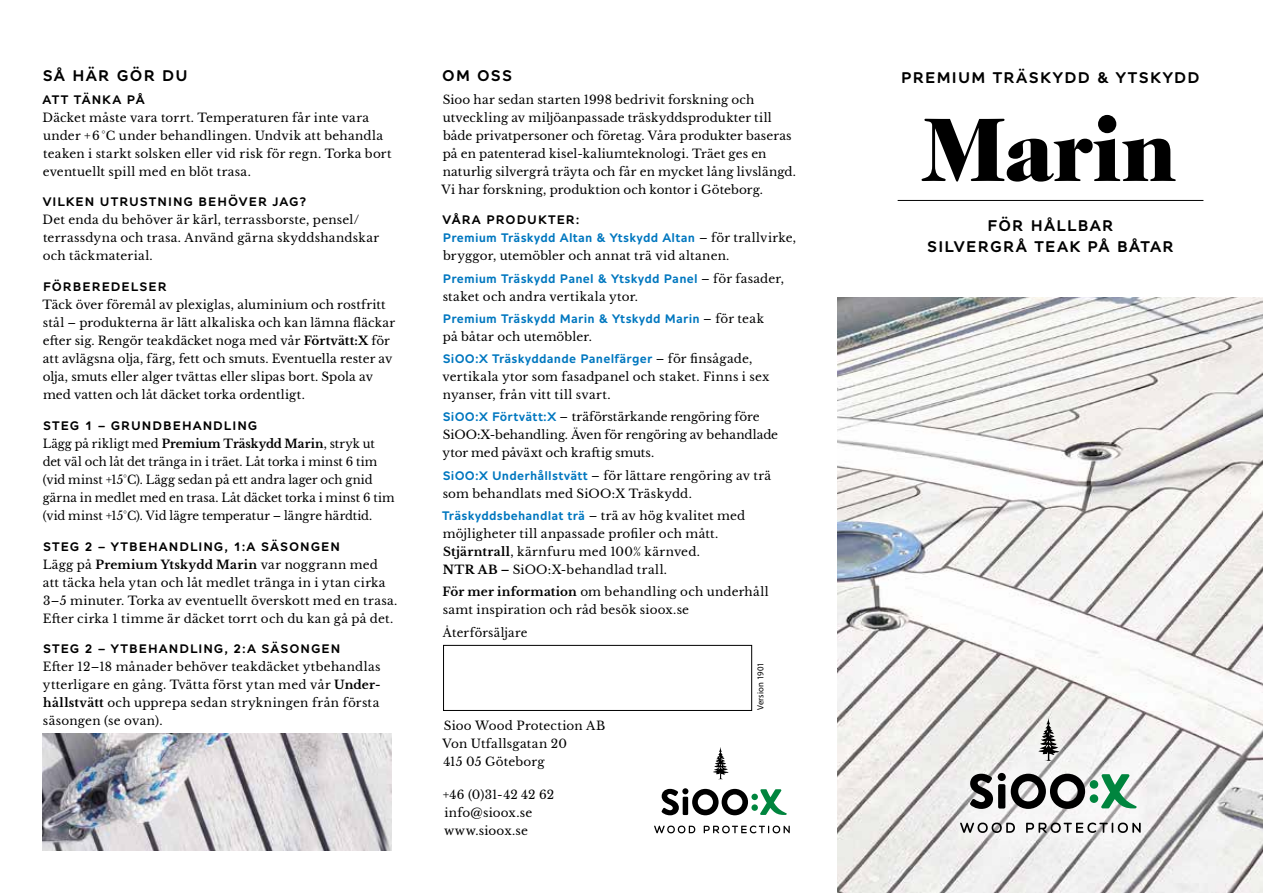
<style>
.page{position:relative;width:1263px;height:893px;background:#fff}
.page>*{position:absolute;margin:0;border:0;box-sizing:border-box;transform-origin:0 0}
.t1{font:900 91.35px "Caslon 224 Std";letter-spacing:-.01em;color:#000}
.t2{font:600 15px/21px "Alleyn";letter-spacing:.085em;color:#000;text-align:center}
.t3{font:12px/18px "Libre Baskerville";letter-spacing:.015em;color:#000}
.t4{font:600 12px/18px "Alleyn";letter-spacing:.015em;color:#0077bf}
.t5{font:600 12px "Alleyn";letter-spacing:.085em;color:#000}
.t6{font:12px/18px "Libre Baskerville";letter-spacing:-.005em;color:#000}
.t7{font:9px "Myriad Pro";letter-spacing:.02em;color:#000}
.s1{font-weight:700}
.s2{color:#000}
.s3{font-family:"Libre Baskerville";font-weight:400;color:#000}
.s4{font-family:"Alleyn";font-weight:600;color:#0077bf}
</style>
<div class="page">
<img style="left:838px;top:298px;width:425px;height:595px">
<div style="left:937px;top:696px;width:227px;height:161px;background:#fff;opacity:.5"></div>
<svg style="left:1038px;top:718px;width:21px;height:43px"></svg>
<svg style="left:960px;top:823px;width:55px;height:10px"></svg>
<svg style="left:1026px;top:822px;width:115px;height:11px"></svg>
<svg style="left:970px;top:773px;width:167px;height:36px"></svg>
<img style="left:43px;top:734px;width:348px;height:116px">
<hr style="left:898px;top:200px;width:305px;height:1px;background:#000">
<svg style="left:713px;top:747px;width:16px;height:32px"></svg>
<svg style="left:654px;top:826px;width:41px;height:7px"></svg>
<svg style="left:704px;top:825px;width:86px;height:8px"></svg>
<svg style="left:661px;top:788px;width:126px;height:27px"></svg>
<div style="left:443px;top:645px;width:309px;height:66px;border:1px solid #000"></div>
<p class="t2" style="left:43px;top:65px;width:146px">SÅ HÄR GÖR DU</p>
<p class="t2" style="left:901px;top:67px;width:300px">PREMIUM TRÄSKYDD &amp; YTSKYDD</p>
<p class="t5" style="left:43px;top:92px;width:104px">ATT TÄNKA PÅ</p>
<p class="t3" style="left:43px;top:108px;width:351px">Däcket måste vara torrt. Temperaturen får inte vara under +6°C under behandlingen. Undvik att behandla teaken i starkt solsken eller vid risk för regn. Torka bort eventuellt spill med en blöt trasa.</p>
<p class="t5" style="left:43px;top:195px;width:265px">VILKEN UTRUSTNING BEHÖVER JAG?</p>
<p class="t3" style="left:43px;top:211px;width:338px">Det enda du behöver är kärl, terrassborste, pensel/ terrassdyna och trasa. Använd gärna skyddshandskar och täckmaterial.</p>
<p class="t5" style="left:43px;top:279px;width:125px">FÖRBEREDELSER</p>
<p class="t3" style="left:42px;top:296px;width:354px">Täck över föremål av plexiglas, aluminium och rostfritt stål – produkterna är lätt alkaliska och kan lämna fläckar efter sig. Rengör teakdäcket noga med vår <span class="s1">Förtvätt:X</span> för att avlägsna olja, färg, fett och smuts. Eventuella rester av olja, smuts eller alger tvättas eller slipas bort. Spola av med vatten och låt däcket torka ordentligt.</p>
<p class="t5" style="left:43px;top:418px;width:216px">STEG 1 – GRUNDBEHANDLING</p>
<p class="t3" style="left:43px;top:435px;width:353px">Lägg på rikligt med <span class="s1">Premium Träskydd Marin</span>, stryk ut det väl och låt det tränga in i träet. Låt torka i minst 6 tim (vid minst +15°C). Lägg sedan på ett andra lager och gnid gärna in medlet med en trasa. Låt däcket torka i minst 6 tim (vid minst +15°C). Vid lägre temperatur – längre härdtid.</p>
<p class="t5" style="left:43px;top:539px;width:298px">STEG 2 – YTBEHANDLING, 1:A SÄSONGEN</p>
<p class="t3" style="left:43px;top:555px;width:356px">Lägg på <span class="s1">Premium Ytskydd Marin</span> var noggrann med<br>att täcka hela ytan och låt medlet tränga in i ytan cirka 3–5 minuter. Torka av eventuellt överskott med en trasa.<br>Efter cirka 1 timme är däcket torrt och du kan gå på det.</p>
<p class="t5" style="left:43px;top:642px;width:299px">STEG 2 – YTBEHANDLING, 2:A SÄSONGEN</p>
<p class="t3" style="left:43px;top:658px;width:339px;text-align:justify">Efter 12–18 månader behöver teakdäcket ytbehandlas ytterligare en gång. Tvätta först ytan med vår <span class="s1">Under&shy;hållstvätt</span> och upprepa sedan strykningen från första säsongen (se ovan).</p>
<p class="t2" style="left:442px;top:65px;width:72px">OM OSS</p>
<p class="t3" style="left:442px;top:90px;width:356px">Sioo har sedan starten 1998 bedrivit forskning och utveckling av miljöanpassade träskyddsprodukter till både privatpersoner och företag. Våra produkter baseras på en patenterad kisel-kaliumteknologi. Träet ges en naturlig silvergrå träyta och får en mycket lång livslängd.<br>Vi har forskning, produktion och kontor i Göteborg.</p>
<p class="t4" style="left:442px;top:211px;width:355px"><span class="s2">VÅRA PRODUKTER:<br></span>Premium Träskydd Altan &amp; Ytskydd Altan <span class="s3">– för trallvirke,</span></p>
<p class="t3" style="left:443px;top:247px;width:288px">bryggor, utemöbler och annat trä vid altanen.</p>
<p class="t4" style="left:443px;top:269px;width:342px">Premium Träskydd Panel &amp; Ytskydd Panel <span class="s3">– för fasader,</span></p>
<p class="t3" style="left:443px;top:287px;width:197px">staket och andra vertikala ytor.</p>
<p class="t4" style="left:443px;top:309px;width:323px">Premium Träskydd Marin &amp; Ytskydd Marin <span class="s3">– för teak</span></p>
<p class="t3" style="left:443px;top:328px;width:151px">på båtar och utemöbler.</p>
<p class="t4" style="left:443px;top:349px;width:311px">SiOO:X Träskyddande Panelfärger <span class="s3">– för finsågade,</span></p>
<p class="t3" style="left:442px;top:368px;width:328px">vertikala ytor som fasadpanel och staket. Finns i sex nyanser, från vitt till svart.</p>
<p class="t6" style="left:442px;top:408px;width:337px"><span class="s4">SiOO:X Förtvätt:X</span> – träförstärkande rengöring före<br>SiOO:X-behandling. Även för rengöring av behandlade ytor med påväxt och kraftig smuts.</p>
<p class="t3" style="left:443px;top:466px;width:330px"><span class="s4">SiOO:X Underhållstvätt</span> – för lättare rengöring av trä som behandlats med SiOO:X Träskydd.</p>
<p class="t4" style="left:442px;top:506px;width:305px">Träskyddsbehandlat trä <span class="s3">– trä av hög kvalitet med</span></p>
<p class="t3" style="left:443px;top:525px;width:277px">möjligheter till anpassade profiler och mått.<br><span class="s1">Stjärntrall</span>, kärnfuru med 100% kärnved.<br><span class="s1">NTR AB –</span> SiOO:X-behandlad trall.</p>
<p class="t3" style="left:443px;top:583px;width:328px"><span class="s1">För mer information</span> om behandling och underhåll samt inspiration och råd besök sioox.se</p>
<h1 class="t1" style="left:924px;top:96px;width:255px">Marin</h1>
<p class="t2" style="left:927px;top:215px;width:248px">FÖR HÅLLBAR<br>SILVERGRÅ TEAK PÅ BÅTAR</p>
<p class="t3" style="left:443px;top:623px;width:86px">Återförsäljare</p>
<p class="t7" style="left:755px;top:710px;width:49px;rotate:-90deg">Version 1901</p>
<p class="t3" style="left:442px;top:717px;width:164px">Sioo Wood Protection AB<br>Von Utfallsgatan 20<br>415 05 Göteborg</p>
<p class="t3" style="left:443px;top:786px;width:113px">+46 (0)31-42 42 62 info@sioox.se www.sioox.se</p>
</div>
